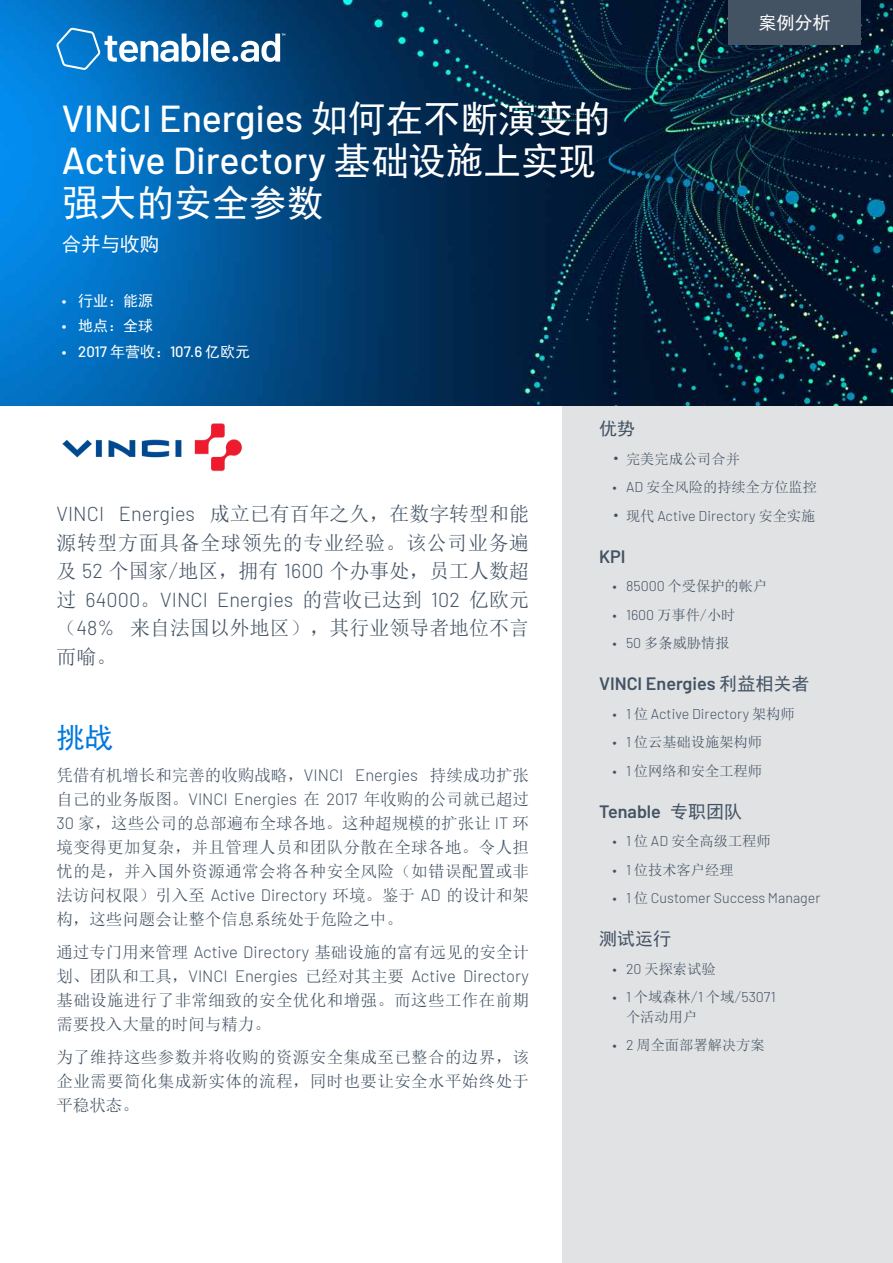
<style>
.page{position:relative;width:893px;height:1263px;background:#fff}
.page>*{position:absolute;margin:0;border:0;box-sizing:border-box;transform-origin:0 0}
.t1{font:500 37.5px/42px "Barlow";color:#fff}
.t2{font:28.5px "Sim Hei";color:#0079dd}
.t3{font:20.25px/28.5px "Sim Sun";letter-spacing:.005em;color:#435364;text-align:justify}
.t4{font:19.5px "Sim Hei";color:#fff}
.t5{font:600 18px "Barlow";color:#435364}
.t6{font:18px "Sim Hei";color:#435364}
.t7{font:18px "Sim Hei";color:#fff}
.t8{font:16.5px/24px "Sim Sun";letter-spacing:.025em;color:#435364;text-align:justify}
.t9{font:500 15px "Barlow";color:#fff}
.t10{font:15px "Sim Hei";color:#fff}
.t11{font:14.25px/19.5px "Sim Sun";color:#435364}
.t12{font:300 14.25px "Barlow";color:#435364}
.s1{font-family:"Sim Hei";font-weight:400}
.s2{font-family:"Barlow";font-weight:500}
.s3{font-family:"Barlow";font-weight:300}
.s4{font-family:"Sim Sun";font-weight:400}
</style>
<div class="page">
<div style="left:563px;top:89px;width:330px;height:1174px;background:#e1e2e4"></div>
<img style="left:62px;top:423px;width:180px;height:49px">
<img style="left:0;top:0;width:893px;height:405px">
<div style="left:728px;top:0;width:132px;height:45px;background:#435364"></div>
<svg style="left:56px;top:28px;width:229px;height:42px"></svg>
<p class="t1" style="left:62px;top:94px;width:550px">VINCI Energies <span class="s1">如何在不断演变的<br></span>Active Directory <span class="s1">基础设施上实现强大的安全参数</span></p>
<p class="t4" style="left:62px;top:234px;width:99px">合并与收购</p>
<p class="t10" style="left:62px;top:293px;width:93px"><span class="s2">•</span> 行业：能源</p>
<p class="t10" style="left:62px;top:318px;width:93px"><span class="s2">•</span> 地点：全球</p>
<p class="t9" style="left:62px;top:340px;width:190px">• 2017 <span class="s1">年营收：</span>107.6 <span class="s1">亿欧元</span></p>
<p class="t7" style="left:758px;top:13px;width:74px">案例分析</p>
<p class="t3" style="left:56px;top:500px;width:474px"><span class="s3">VINCI Energies</span> 成立已有百年之久，在数字转型和能源转型方面具备全球领先的专业经验。该公司业务遍及 <span class="s3">52</span> 个国家/地区，拥有 <span class="s3">1600</span> 个办事处，员工人数超过 <span class="s3">64000</span>。<span class="s3">VINCI Energies</span> 的营收已达到 <span class="s3">102</span> 亿欧元（<span class="s3">48%</span> 来自法国以外地区），其行业领导者地位不言而喻。</p>
<p class="t2" style="left:56px;top:723px;width:59px">挑战</p>
<p class="t8" style="left:56px;top:763px;width:474px">凭借有机增长和完善的收购战略，<span class="s3">VINCI Energies</span> 持续成功扩张自己的业务版图。<span class="s3">VINCI Energies</span> 在 <span class="s3">2017</span> 年收购的公司就已超过<span class="s3">30</span> 家，这些公司的总部遍布全球各地。这种超规模的扩张让 <span class="s3">IT</span> 环境变得更加复杂，并且管理人员和团队分散在全球各地。令人担忧的是，并入国外资源通常会将各种安全风险（如错误配置或非法访问权限）引入至 <span class="s3">Active Directory</span> 环境。鉴于 <span class="s3">AD</span> 的设计和架构，这些问题会让整个信息系统处于危险之中。</p>
<p class="t8" style="left:56px;top:940px;width:474px">通过专门用来管理 <span class="s3">Active Directory</span> 基础设施的富有远见的安全计划、团队和工具，<span class="s3">VINCI Energies</span> 已经对其主要 <span class="s3">Active Directory</span>基础设施进行了非常细致的安全优化和增强。而这些工作在前期需要投入大量的时间与精力。</p>
<p class="t8" style="left:56px;top:1045px;width:474px">为了维持这些参数并将收购的资源安全集成至已整合的边界，该企业需要简化集成新实体的流程，同时也要让安全水平始终处于平稳状态。</p>
<p class="t6" style="left:599px;top:420px;width:37px">优势</p>
<p class="t11" style="left:613px;top:449px;width:129px">• 完美完成公司合并</p>
<p class="t11" style="left:613px;top:477px;width:206px"><span class="s3">• AD</span> 安全风险的持续全方位监控</p>
<p class="t12" style="left:613px;top:505px;width:204px"><span class="s4">• 现代</span> Active Directory <span class="s4">安全实施</span></p>
<p class="t5" style="left:599px;top:545px;width:28px">KPI</p>
<p class="t11" style="left:613px;top:576px;width:156px"><span class="s3">• 85000</span> 个受保护的帐户</p>
<p class="t11" style="left:613px;top:605px;width:124px"><span class="s3">• 1600</span> 万事件/小时</p>
<p class="t11" style="left:613px;top:633px;width:119px"><span class="s3">• 50</span> 多条威胁情报</p>
<p class="t5" style="left:599px;top:673px;width:212px">VINCI Energies <span class="s1">利益相关者</span></p>
<p class="t12" style="left:613px;top:703px;width:184px">• 1 <span class="s4">位</span> Active Directory <span class="s4">架构师</span></p>
<p class="t11" style="left:613px;top:732px;width:151px"><span class="s3">• 1</span> 位云基础设施架构师</p>
<p class="t11" style="left:613px;top:761px;width:151px"><span class="s3">• 1</span> 位网络和安全工程师</p>
<p class="t5" style="left:599px;top:800px;width:144px">Tenable <span class="s1">专职团队</span></p>
<p class="t11" style="left:613px;top:831px;width:160px"><span class="s3">• 1</span> 位 <span class="s3">AD</span> 安全高级工程师</p>
<p class="t11" style="left:613px;top:860px;width:123px"><span class="s3">• 1</span> 位技术客户经理</p>
<p class="t12" style="left:613px;top:888px;width:209px">• 1 <span class="s4">位</span> Customer Success Manager</p>
<p class="t6" style="left:599px;top:930px;width:73px">测试运行</p>
<p class="t11" style="left:613px;top:959px;width:105px"><span class="s3">• 20</span> 天探索试验</p>
<p class="t11" style="left:626px;top:987px;width:151px;text-indent:-14px"><span class="s3">• 1</span> 个域森林/<span class="s3">1</span> 个域/<span class="s3">53071</span>个活动用户</p>
<p class="t11" style="left:613px;top:1035px;width:154px"><span class="s3">• 2</span> 周全面部署解决方案</p>
</div>
